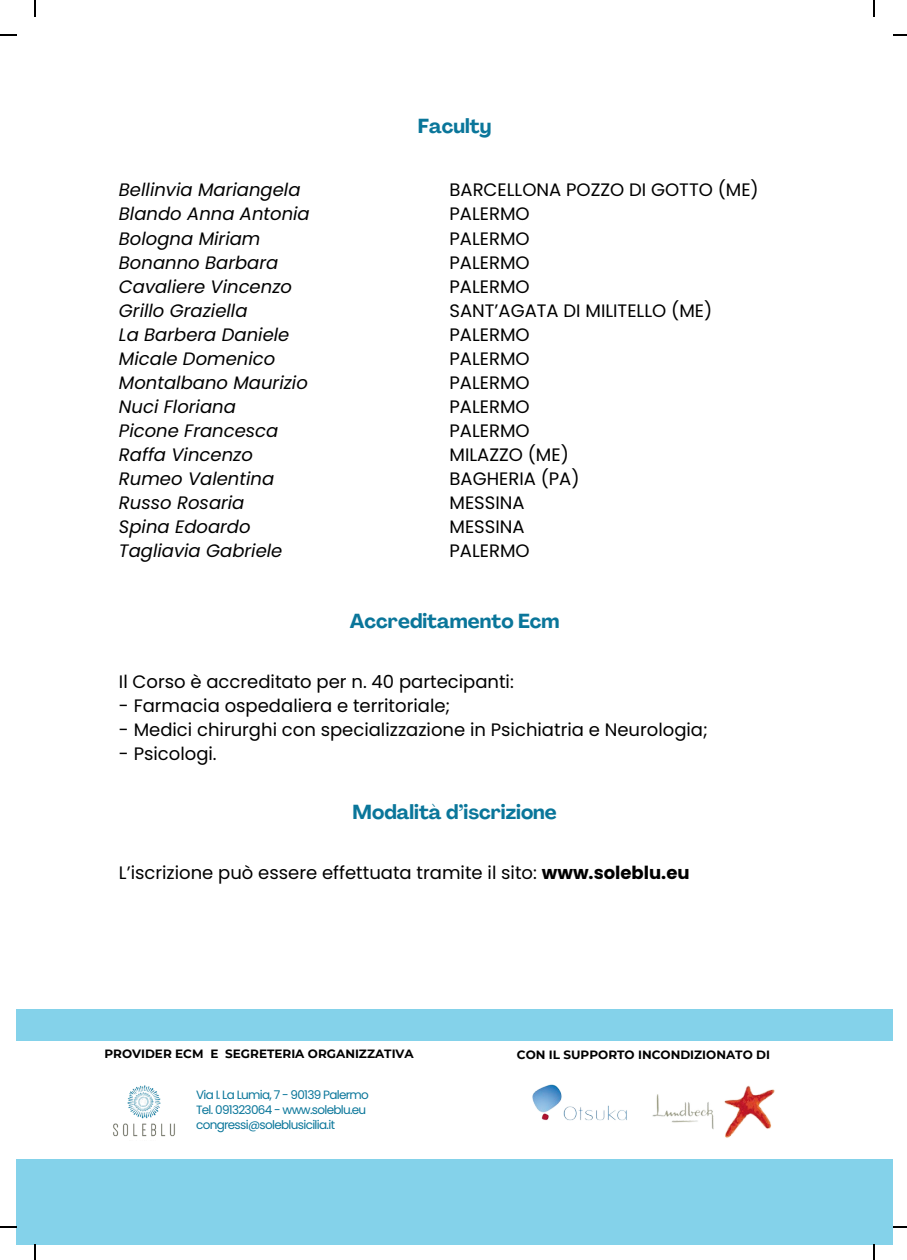
<style>
.page{position:relative;width:907px;height:1260px;background:#fff}
.page>*{position:absolute;margin:0;border:0;box-sizing:border-box;transform-origin:0 0}
.t1{font:700 20px "Agrandir";color:#0a769a}
.t2{font:18px/24px "Poppins";color:#000}
.t3{font:italic 18px/24px "Poppins";color:#000}
.t4{font:12px/15px "Poppins";letter-spacing:-.06em;color:#0a769a}
.t5{font:700 12px "Montserrat";color:#000}
.s1{font-weight:700}
</style>
<div class="page">
<div style="left:16px;top:1009px;width:876px;height:235px;background:#84d2ea"></div>
<div style="left:16px;top:1041px;width:876px;height:117px;background:#fff"></div>
<img style="left:113px;top:1085px;width:62px;height:52px">
<img style="left:652px;top:1085px;width:123px;height:53px">
<img style="left:532px;top:1084px;width:95px;height:37px">
<svg style="left:35px;top:0;width:1px;height:16px"></svg>
<svg style="left:0;top:34px;width:17px;height:2px"></svg>
<svg style="left:873px;top:0;width:2px;height:16px"></svg>
<svg style="left:893px;top:34px;width:14px;height:2px"></svg>
<svg style="left:35px;top:1244px;width:1px;height:15px"></svg>
<svg style="left:0;top:1226px;width:17px;height:1px"></svg>
<svg style="left:873px;top:1244px;width:2px;height:15px"></svg>
<svg style="left:893px;top:1226px;width:14px;height:1px"></svg>
<p class="t3" style="left:119px;top:178px;width:192px">Bellinvia Mariangela<br>Blando Anna Antonia<br>Bologna Miriam<br>Bonanno Barbara<br>Cavaliere Vincenzo<br>Grillo Graziella<br>La Barbera Daniele<br>Micale Domenico<br>Montalbano Maurizio<br>Nuci Floriana<br>Picone Francesca<br>Raffa Vincenzo<br>Rumeo Valentina<br>Russo Rosaria<br>Spina Edoardo<br>Tagliavia Gabriele</p>
<p class="t1" style="left:418px;top:114px;width:75px">Faculty</p>
<p class="t2" style="left:449px;top:178px;width:311px">BARCELLONA POZZO DI GOTTO (ME)<br>PALERMO<br>PALERMO<br>PALERMO<br>PALERMO<br>SANT’AGATA DI MILITELLO (ME)<br>PALERMO<br>PALERMO<br>PALERMO<br>PALERMO<br>PALERMO<br>MILAZZO (ME)<br>BAGHERIA (PA)<br>MESSINA<br>MESSINA<br>PALERMO</p>
<p class="t1" style="left:350px;top:608px;width:211px">Accreditamento Ecm</p>
<p class="t2" style="left:119px;top:669px;width:396px">Il Corso è accreditato per n. 40 partecipanti:</p>
<p class="t2" style="left:119px;top:693px;width:333px">- Farmacia ospedaliera e territoriale;</p>
<p class="t2" style="left:119px;top:717px;width:590px">- Medici chirurghi con specializzazione in Psichiatria e Neurologia;</p>
<p class="t2" style="left:119px;top:741px;width:99px">- Psicologi.</p>
<p class="t1" style="left:352px;top:799px;width:206px">Modalità d’iscrizione</p>
<p class="t2" style="left:119px;top:860px;width:572px">L’iscrizione può essere effettuata tramite il sito: <span class="s1">www.soleblu.eu</span></p>
<p class="t5" style="left:104px;top:1044px;width:311px">PROVIDER ECM E SEGRETERIA ORGANIZZATIVA</p>
<p class="t5" style="left:517px;top:1045px;width:255px">CON IL SUPPORTO INCONDIZIONATO DI</p>
<p class="t4" style="left:196px;top:1087px;width:174px">Via I. La Lumia, 7 - 90139 Palermo<br>Tel. 091323064 - www.soleblu.eu c o n g re s s i@ s o le b lu s ic ilia .it</p>
</div>
